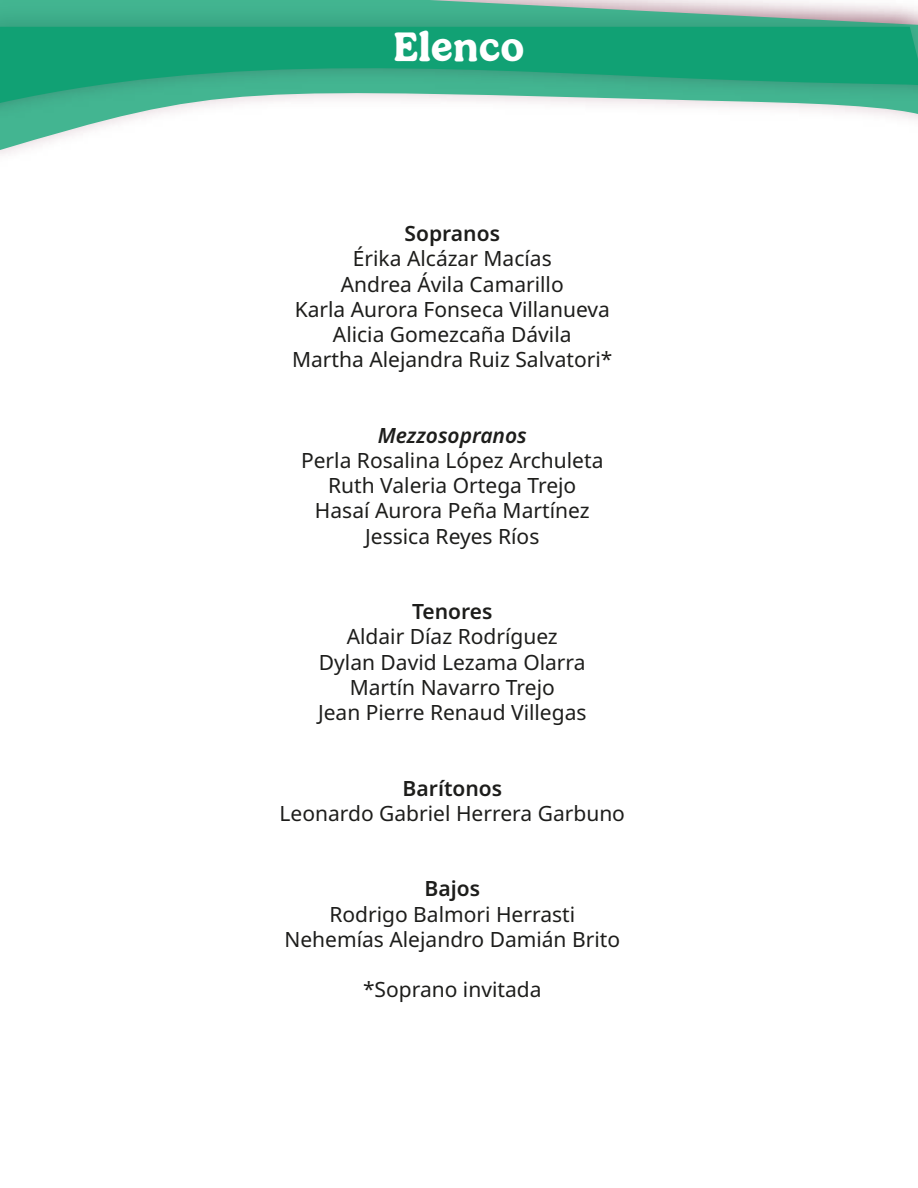
<style>
.page{position:relative;width:918px;height:1188px;background:#fff}
.page>*{position:absolute;margin:0;border:0;box-sizing:border-box;transform-origin:0 0}
.t1{font:700 39px "Patria";color:#fff}
.t2{font:21px/25.2px "Noto Sans";color:#1d1d1b;text-align:center}
.t3{font:600 21px "Noto Sans";color:#1d1d1b}
.t4{font:italic 600 21px "Noto Sans";color:#1d1d1b}
</style>
<div class="page">
<svg style="left:0;top:131px;width:85px;height:21px"></svg>
<img style="left:0;top:109px;width:918px;height:22px">
<svg style="left:0;top:0;width:918px;height:109px;background:#42af8d"></svg>
<h1 class="t1" style="left:393px;top:22px;width:133px">Elenco</h1>
<p class="t3" style="left:405px;top:219px;width:97px">Sopranos</p>
<p class="t2" style="left:292px;top:247px;width:322px">Érika Alcázar Macías<br>Andrea Ávila Camarillo<br>Karla Aurora Fonseca Villanueva<br>Alicia Gomezcaña Dávila<br>Martha Alejandra Ruiz Salvatori*</p>
<p class="t4" style="left:378px;top:420px;width:151px">Mezzosopranos</p>
<p class="t2" style="left:301px;top:448px;width:304px">Perla Rosalina López Archuleta<br>Ruth Valeria Ortega Trejo<br>Hasaí Aurora Peña Martínez<br>Jessica Reyes Ríos</p>
<p class="t3" style="left:412px;top:597px;width:82px">Tenores</p>
<p class="t2" style="left:318px;top:625px;width:270px">Aldair Díaz Rodríguez<br>Dylan David Lezama Olarra<br>Martín Navarro Trejo<br>Jean Pierre Renaud Villegas</p>
<p class="t3" style="left:402px;top:773px;width:101px">Barítonos</p>
<p class="t2" style="left:280px;top:801px;width:347px">Leonardo Gabriel Herrera Garbuno</p>
<p class="t3" style="left:425px;top:874px;width:57px">Bajos</p>
<p class="t2" style="left:285px;top:902px;width:337px">Rodrigo Balmori Herrasti<br>Nehemías Alejandro Damián Brito</p>
<p class="t2" style="left:363px;top:978px;width:180px">*Soprano invitada</p>
</div>
